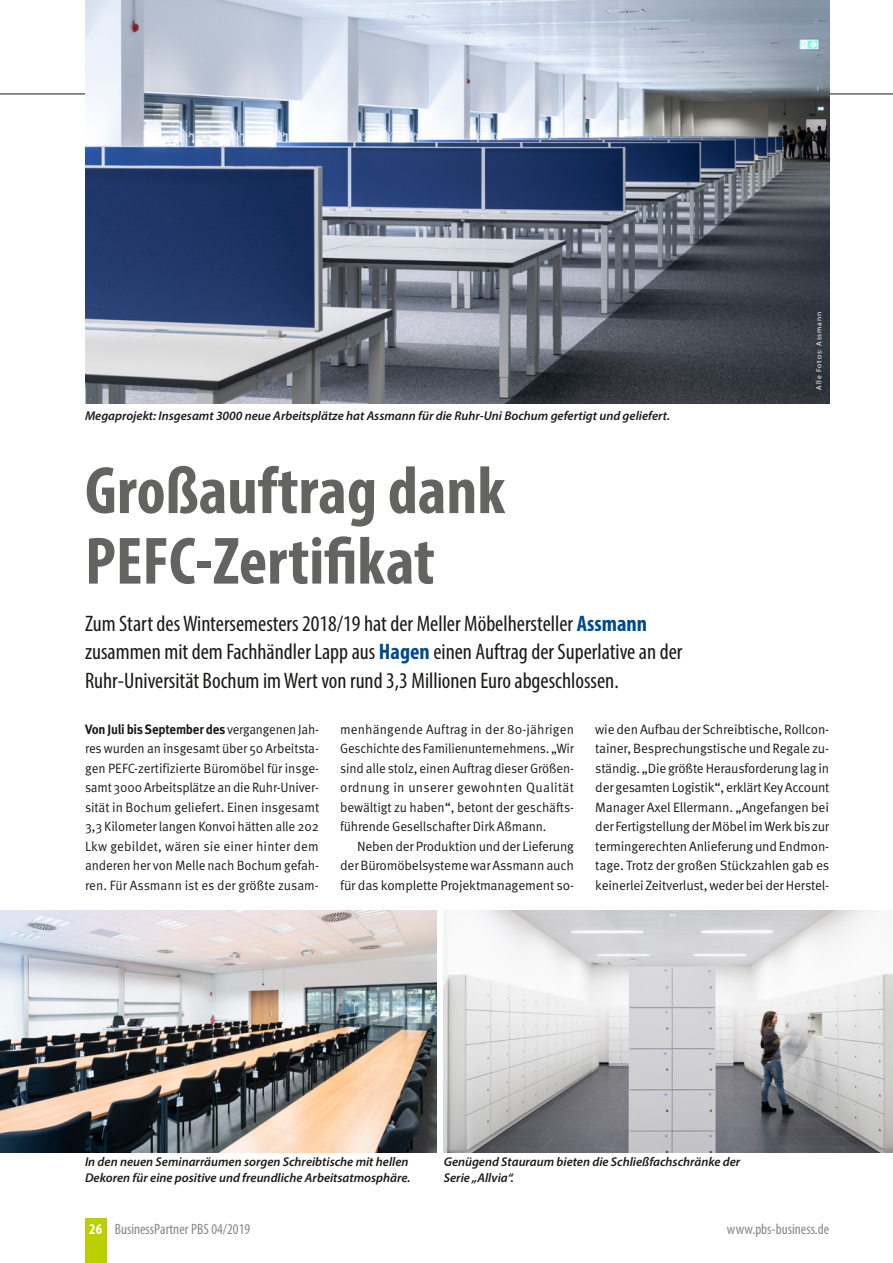
<style>
.page{position:relative;width:893px;height:1263px;background:#fff}
.page>*{position:absolute;margin:0;border:0;box-sizing:border-box;transform-origin:0 0}
.Headline{font:700 condensed 67.5px/70.5px "Myriad Pro";color:#636362}
.Vorspann{font:condensed 22.5px/28.5px "Myriad Pro";color:#1a1a18}
.t1{font:condensed 15px "Myriad Pro";color:#878786}
.Fließtext_mit_Einzug{font:13.5px/19.5px "Meta OT Norm";letter-spacing:-.015em;color:#1a1a18;text-align:justify}
.Fließtext_ohne_Einzu{font:13.5px/19.5px "Meta OT Norm";letter-spacing:-.01em;color:#1a1a18;text-align:justify;scale:.95 1}
.Fließtext_ohne_Einzu-2{font:13.5px/19.5px "Meta OT Norm";letter-spacing:-.01em;color:#1a1a18;text-align:justify}
.Bu{font:italic 600 12.75px/15.8px "Myriad Pro";color:#1a1a18}
.Bildnachweis_im_Bild{font:7.5px "Myriad Pro";letter-spacing:.115em;color:#fff}
.s1{font-weight:700;color:#004b8c}
.s2{font-family:"Meta OT";font-weight:700}
.s3{font-weight:700;color:#fff}
</style>
<div class="page">
<div style="left:85px;top:1218px;width:21px;height:45px;background:#bbcf00"></div>
<hr style="left:0;top:94px;width:893px;height:1px;background:#1a1a18">
<img style="left:85px;top:0;width:744px;height:403px">
<img style="left:0;top:910px;width:436px;height:242px">
<img style="left:444px;top:910px;width:449px;height:242px">
<p class="Bu" style="left:85px;top:407px;width:587px">Megaprojekt: Insgesamt 3000 neue Arbeitsplätze hat Assmann für die Ruhr-Uni Bochum gefertigt und geliefert.</p>
<p class="Headline" style="left:85px;top:454px;width:422px">Großauftrag dank<br>PEFC-Zertifikat</p>
<p class="Vorspann" style="left:85px;top:609px;width:599px">Zum Start des Wintersemesters 2018/19 hat der Meller Möbelhersteller <span class="s1">Assmann </span>zusammen mit dem Fachhändler Lapp aus <span class="s1">Hagen</span> einen Auftrag der Superlative an der<br>Ruhr-Universität Bochum im Wert von rund 3,3 Millionen Euro abgeschlossen.</p>
<p class="Bildnachweis_im_Bild" style="left:814px;top:390px;width:79px;rotate:-90deg">Alle Fotos: Assmann</p>
<p class="Fließtext_ohne_Einzu" style="left:85px;top:719px;width:248px"><span class="s2">Von Juli bis September des</span> vergangenen Jah&shy;res wurden an insgesamt über 50 Arbeitsta&shy;gen PEFC-zertifizierte Büromöbel für insge&shy;samt 3000 Arbeitsplätze an die Ruhr-Univer&shy;sität in Bochum geliefert. Einen insgesamt 3,3 Kilometer langen Konvoi hätten alle 202<br>Lkw gebildet, wären sie einer hinter dem anderen her von Melle nach Bochum gefah&shy;ren. Für Assmann ist es der größte zusam-</p>
<p class="Fließtext_ohne_Einzu-2" style="left:340px;top:719px;width:235px">menhängende Auftrag in der 80-jährigen Geschichte des Familienunternehmens. „Wir sind alle stolz, einen Auftrag dieser Größen&shy;ordnung in unserer gewohnten Qualität bewältigt zu haben“, betont der geschäfts&shy;führende Gesellschafter Dirk Aßmann.</p>
<p class="Fließtext_mit_Einzug" style="left:340px;top:836px;width:235px;text-indent:17px">Neben der Produktion und der Lieferung der Büromöbelsysteme war Assmann auch für das komplette Projektmanagement so-</p>
<p class="Fließtext_mit_Einzug" style="left:595px;top:719px;width:236px">wie den Aufbau der Schreibtische, Rollcon&shy;tainer, Besprechungstische und Regale zu&shy;ständig. „Die größte Herausforderung lag in der gesamten Logistik“, erklärt Key Account Manager Axel Ellermann. „Angefangen bei der Fertigstellung der Möbel im Werk bis zur termingerechten Anlieferung und Endmon&shy;tage. Trotz der großen Stückzahlen gab es keinerlei Zeitverlust, weder bei der Herstel-</p>
<p class="Bu" style="left:85px;top:1154px;width:327px">In den neuen Seminarräumen sorgen Schreibtische mit hellen<br>Dekoren für eine positive und freundliche Arbeitsatmosphäre.</p>
<p class="Bu" style="left:444px;top:1154px;width:298px">Genügend Stauraum bieten die Schließfachschränke der<br>Serie „Allvia“.</p>
<p class="t1" style="left:89px;top:1220px;width:162px"><span class="s3">26</span> BusinessPartner PBS 04/2019</p>
<p class="t1" style="left:727px;top:1220px;width:104px">www.pbs-business.de</p>
</div>
